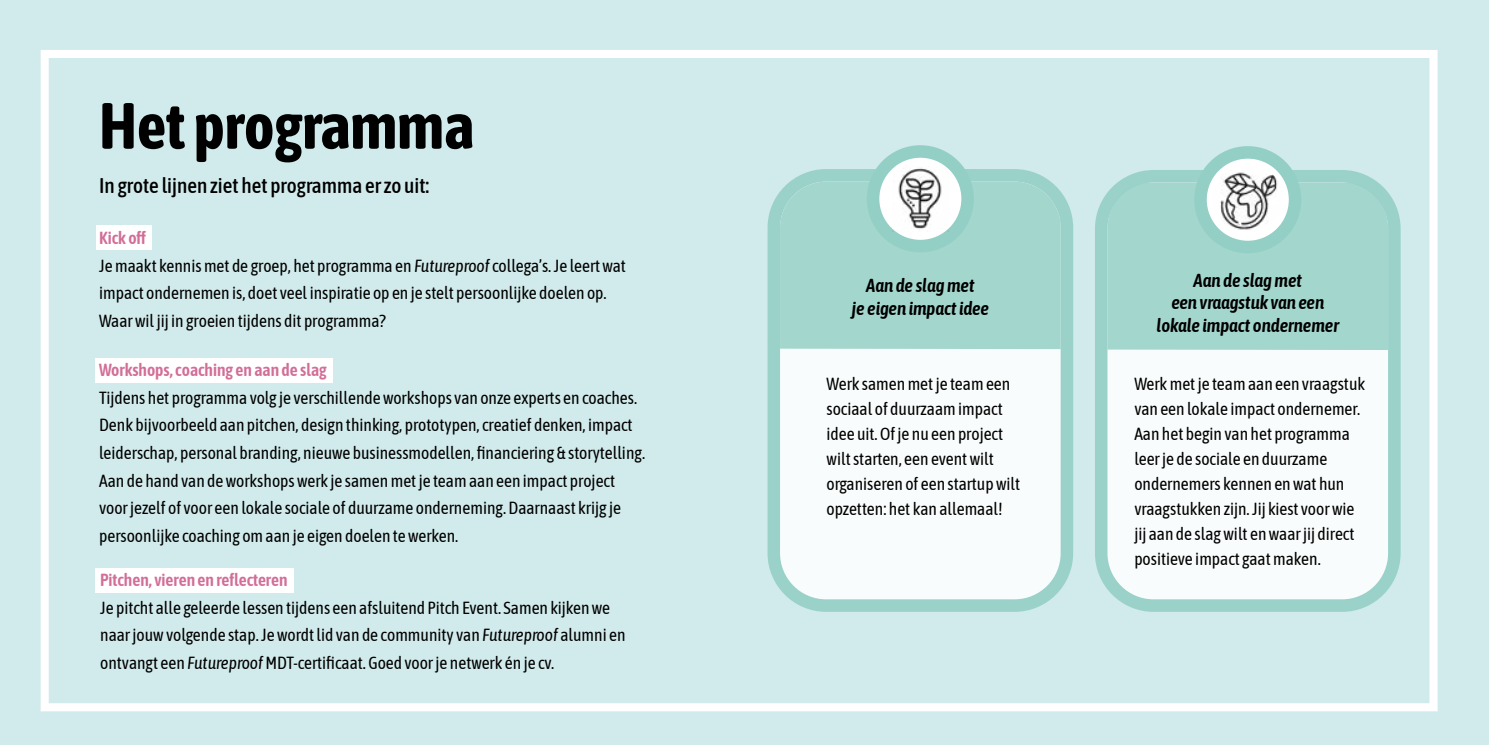
<style>
.page{position:relative;width:1489px;height:745px;background:#fff}
.page>*{position:absolute;margin:0;border:0;box-sizing:border-box;transform-origin:0 0}
.t1{font:700 64.88px "Asap Condensed";color:#000}
.t2{font:500 21.25px "Asap Condensed";color:#000}
.t3{font:italic 600 18.75px/22.5px "Asap Condensed";color:#000;text-align:center}
.t4{font:17.5px/25px "Asap Condensed";color:#000}
.t5{font:600 17.5px "Asap Condensed";color:#d26e97}
.s1{font-weight:600;color:#d26e97}
.s2{font-style:italic}
</style>
<div class="page">
<div style="left:0;top:0;width:1488px;height:744px;background:#d1eaeb"></div>
<div style="left:41px;top:50px;width:1396px;height:660px;border:8px solid #fff"></div>
<div style="left:773px;top:175px;width:293px;height:430px;background:#fff;border-radius:52px"></div>
<div style="left:767px;top:169px;width:306px;height:442px;border:12px solid #93cfc5;border-radius:52px"></div>
<div style="left:1101px;top:176px;width:293px;height:429px;background:#fff;border-radius:52px"></div>
<div style="left:1094px;top:170px;width:306px;height:441px;border:12px solid #93cfc5;border-radius:52px"></div>
<div style="left:780px;top:181px;width:280px;height:168px;background:#a3d6cd"></div>
<div style="left:1107px;top:182px;width:280px;height:168px;background:#a3d6cd"></div>
<div style="left:96px;top:225px;width:55px;height:24px;background:#fff"></div>
<div style="left:96px;top:358px;width:237px;height:24px;background:#fff"></div>
<div style="left:96px;top:568px;width:198px;height:24px;background:#fff"></div>
<svg style="left:873px;top:151px;width:94px;height:95px"></svg>
<div style="left:866px;top:145px;width:107px;height:107px;border:12px solid #93cfc5;border-radius:50%"></div>
<svg style="left:1200px;top:152px;width:94px;height:95px"></svg>
<div style="left:1194px;top:146px;width:107px;height:107px;border:12px solid #93cfc5;border-radius:50%"></div>
<img style="left:892px;top:166px;width:56px;height:65px">
<img style="left:1211px;top:166px;width:72px;height:65px;border-radius:32px">
<h1 class="t1" style="left:99px;top:79px;width:376px">Het programma</h1>
<p class="t2" style="left:99px;top:170px;width:332px">In grote lijnen ziet het programma er zo uit:</p>
<p class="t4" style="left:99px;top:223px;width:528px;line-height:27.5px"><span class="s1">Kick off<br></span>Je maakt kennis met de groep, het programma en <span class="s2">Futureproof</span> collega’s. Je leert wat impact ondernemen is, doet veel inspiratie op en je stelt persoonlijke doelen op.<br>Waar wil jij in groeien tijdens dit programma?</p>
<p class="t5" style="left:99px;top:357px;width:229px">Workshops, coaching en aan de slag</p>
<p class="t4" style="left:99px;top:383px;width:547px;line-height:27.5px">Tijdens het programma volg je verschillende workshops van onze experts en coaches.<br>Denk bijvoorbeeld aan pitchen, design thinking, prototypen, creatief denken, impact leiderschap, personal branding, nieuwe businessmodellen, financiering &amp; storytelling.<br>Aan de hand van de workshops werk je samen met je team aan een impact project voor jezelf of voor een lokale sociale of duurzame onderneming. Daarnaast krijg je persoonlijke coaching om aan je eigen doelen te werken.</p>
<p class="t5" style="left:100px;top:567px;width:189px">Pitchen, vieren en reflecteren</p>
<p class="t4" style="left:100px;top:592px;width:527px;line-height:27.5px">Je pitcht alle geleerde lessen tijdens een afsluitend Pitch Event. Samen kijken we naar jouw volgende stap. Je wordt lid van de community van <span class="s2">Futureproof</span> alumni en ontvangt een <span class="s2">Futureproof</span> MDT-certificaat. Goed voor je netwerk én je cv.</p>
<p class="t3" style="left:851px;top:273px;width:139px">Aan de slag met<br>je eigen impact idee</p>
<p class="t3" style="left:1156px;top:267px;width:184px">Aan de slag met<br>een vraagstuk van een lokale impact ondernemer</p>
<p class="t4" style="left:826px;top:370px;width:195px">Werk samen met je team een sociaal of duurzaam impact idee uit. Of je nu een project wilt starten, een event wilt organiseren of een startup wilt opzetten: het kan allemaal!</p>
<p class="t4" style="left:1134px;top:370px;width:232px">Werk met je team aan een vraagstuk van een lokale impact ondernemer.<br>Aan het begin van het programma leer je de sociale en duurzame ondernemers kennen en wat hun vraagstukken zijn. Jij kiest voor wie jij aan de slag wilt en waar jij direct positieve impact gaat maken.</p>
</div>
